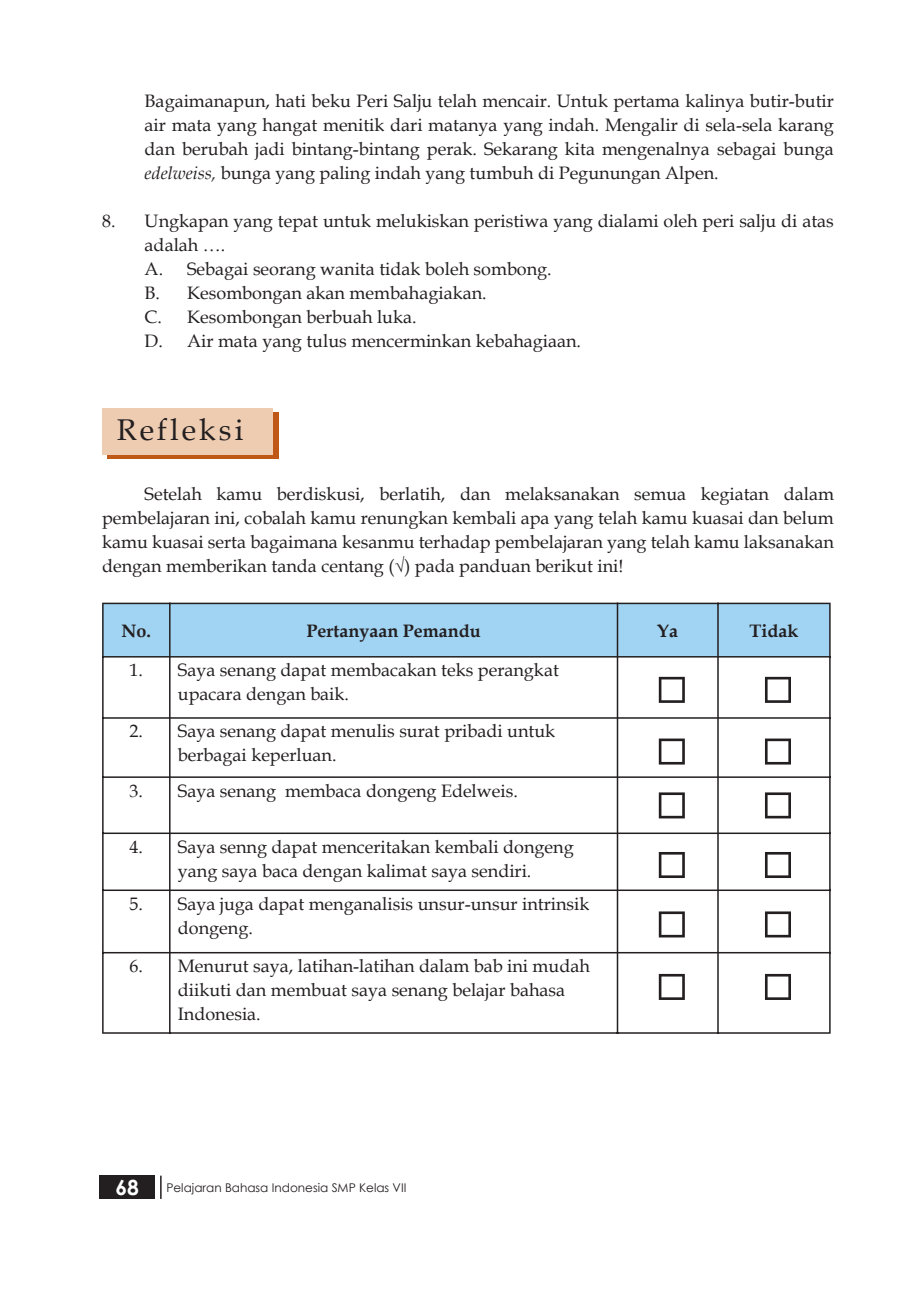
<style>
.page{position:relative;width:919px;height:1289px;background:#fff}
.page>*{position:absolute;margin:0;border:0;box-sizing:border-box;transform-origin:0 0}
.t1{font:30px "Book Antiqua";letter-spacing:.1em;color:#231f20}
.t2{font:700 21px "Century Gothic";color:#fff}
.Isi{font:18px/24px "Book Antiqua";color:#231f20}
.isi_2{font:18px/24px "Book Antiqua";color:#231f20;text-align:justify}
.isi_3{font:18px "Book Antiqua";color:#231f20}
.Isi-2{font:700 18px "Book Antiqua";color:#231f20}
.t3{font:12px "Century Gothic";color:#231f20}
.s1{font-style:italic}
</style>
<div class="page">
<div style="left:99px;top:1175px;width:55px;height:23px;background:#231f20"></div>
<hr style="left:160px;top:1175px;width:2px;height:23px;background:#231f20">
<hr style="left:102px;top:657px;width:2px;height:60px;background:#231f20">
<hr style="left:169px;top:657px;width:1px;height:60px;background:#231f20">
<hr style="left:616px;top:657px;width:2px;height:60px;background:#231f20">
<svg style="left:102px;top:602px;width:728px;height:55px;background:#9bcae7"></svg>
<hr style="left:717px;top:657px;width:1px;height:60px;background:#231f20">
<hr style="left:829px;top:657px;width:1px;height:60px;background:#231f20">
<hr style="left:102px;top:717px;width:68px;height:1px;background:#231f20">
<hr style="left:102px;top:718px;width:2px;height:58px;background:#231f20">
<hr style="left:170px;top:717px;width:448px;height:1px;background:#231f20">
<hr style="left:169px;top:718px;width:1px;height:58px;background:#231f20">
<hr style="left:618px;top:717px;width:100px;height:1px;background:#231f20">
<hr style="left:616px;top:718px;width:2px;height:58px;background:#231f20">
<hr style="left:718px;top:717px;width:112px;height:1px;background:#231f20">
<hr style="left:717px;top:718px;width:1px;height:58px;background:#231f20">
<hr style="left:829px;top:718px;width:1px;height:58px;background:#231f20">
<hr style="left:102px;top:776px;width:68px;height:2px;background:#231f20">
<hr style="left:102px;top:778px;width:2px;height:54px;background:#231f20">
<hr style="left:170px;top:776px;width:448px;height:2px;background:#231f20">
<hr style="left:169px;top:778px;width:1px;height:54px;background:#231f20">
<hr style="left:618px;top:776px;width:100px;height:2px;background:#231f20">
<hr style="left:616px;top:778px;width:2px;height:54px;background:#231f20">
<hr style="left:718px;top:776px;width:112px;height:2px;background:#231f20">
<hr style="left:717px;top:778px;width:1px;height:54px;background:#231f20">
<hr style="left:829px;top:778px;width:1px;height:54px;background:#231f20">
<hr style="left:102px;top:832px;width:68px;height:2px;background:#231f20">
<hr style="left:102px;top:834px;width:2px;height:55px;background:#231f20">
<hr style="left:170px;top:832px;width:448px;height:2px;background:#231f20">
<hr style="left:169px;top:834px;width:1px;height:55px;background:#231f20">
<hr style="left:618px;top:832px;width:100px;height:2px;background:#231f20">
<hr style="left:616px;top:834px;width:2px;height:55px;background:#231f20">
<hr style="left:718px;top:832px;width:112px;height:2px;background:#231f20">
<hr style="left:717px;top:834px;width:1px;height:55px;background:#231f20">
<hr style="left:829px;top:834px;width:1px;height:55px;background:#231f20">
<hr style="left:102px;top:889px;width:68px;height:2px;background:#231f20">
<hr style="left:102px;top:891px;width:2px;height:60px;background:#231f20">
<hr style="left:170px;top:889px;width:448px;height:2px;background:#231f20">
<hr style="left:169px;top:891px;width:1px;height:60px;background:#231f20">
<hr style="left:618px;top:889px;width:100px;height:2px;background:#231f20">
<hr style="left:616px;top:891px;width:2px;height:60px;background:#231f20">
<hr style="left:718px;top:889px;width:112px;height:2px;background:#231f20">
<hr style="left:717px;top:891px;width:1px;height:60px;background:#231f20">
<hr style="left:829px;top:891px;width:1px;height:60px;background:#231f20">
<hr style="left:102px;top:951px;width:68px;height:2px;background:#231f20">
<hr style="left:102px;top:953px;width:2px;height:79px;background:#231f20">
<hr style="left:170px;top:951px;width:448px;height:2px;background:#231f20">
<hr style="left:169px;top:953px;width:1px;height:80px;background:#231f20">
<hr style="left:618px;top:951px;width:100px;height:2px;background:#231f20">
<hr style="left:616px;top:953px;width:2px;height:80px;background:#231f20">
<hr style="left:718px;top:951px;width:112px;height:2px;background:#231f20">
<hr style="left:717px;top:953px;width:1px;height:80px;background:#231f20">
<hr style="left:829px;top:953px;width:1px;height:79px;background:#231f20">
<hr style="left:102px;top:1032px;width:67px;height:1px;background:#231f20">
<hr style="left:170px;top:1032px;width:446px;height:1px;background:#231f20">
<hr style="left:618px;top:1032px;width:99px;height:1px;background:#231f20">
<hr style="left:718px;top:1032px;width:112px;height:1px;background:#231f20">
<svg style="left:658px;top:677px;width:26px;height:26px"></svg>
<svg style="left:765px;top:677px;width:26px;height:26px"></svg>
<svg style="left:658px;top:738px;width:26px;height:26px"></svg>
<svg style="left:765px;top:738px;width:26px;height:26px"></svg>
<svg style="left:658px;top:792px;width:26px;height:26px"></svg>
<svg style="left:765px;top:792px;width:26px;height:26px"></svg>
<svg style="left:658px;top:852px;width:26px;height:26px"></svg>
<svg style="left:765px;top:852px;width:26px;height:26px"></svg>
<svg style="left:658px;top:911px;width:26px;height:26px"></svg>
<svg style="left:765px;top:911px;width:26px;height:26px"></svg>
<svg style="left:658px;top:973px;width:26px;height:26px"></svg>
<svg style="left:765px;top:973px;width:26px;height:26px"></svg>
<svg style="left:107px;top:412px;width:172px;height:47px"></svg>
<div style="left:102px;top:408px;width:170px;height:46px;background:#eeccb1"></div>
<p class="isi_2" style="left:145px;top:88px;width:690px">Bagaimanapun, hati beku Peri Salju telah mencair. Untuk pertama kalinya butir-butir air mata yang hangat menitik dari matanya yang indah. Mengalir di sela-sela karang dan berubah jadi bintang-bintang perak. Sekarang kita mengenalnya sebagai bunga <span class="s1">edelweiss,</span> bunga yang paling indah yang tumbuh di Pegunungan Alpen.</p>
<p class="isi_2" style="left:145px;top:208px;width:690px;text-indent:-43px">8. Ungkapan yang tepat untuk melukiskan peristiwa yang dialami oleh peri salju di atas adalah ….</p>
<p class="isi_3" style="left:145px;top:256px;width:408px">A. Sebagai seorang wanita tidak boleh sombong.</p>
<p class="isi_3" style="left:145px;top:280px;width:343px">B. Kesombongan akan membahagiakan.</p>
<p class="isi_3" style="left:145px;top:304px;width:273px">C. Kesombongan berbuah luka.</p>
<p class="isi_3" style="left:145px;top:328px;width:438px">D. Air mata yang tulus mencerminkan kebahagiaan.</p>
<p class="t1" style="left:117px;top:409px;width:128px">Refleksi</p>
<p class="Isi" style="left:102px;top:481px;width:733px;text-align:justify;text-indent:43px">Setelah kamu berdiskusi, berlatih, dan melaksanakan semua kegiatan dalam pembelajaran ini, cobalah kamu renungkan kembali apa yang telah kamu kuasai dan belum kamu kuasai serta bagaimana kesanmu terhadap pembelajaran yang telah kamu laksanakan dengan memberikan tanda centang (√) pada panduan berikut ini!</p>
<p class="Isi-2" style="left:121px;top:618px;width:31px">No.</p>
<p class="Isi-2" style="left:306px;top:618px;width:176px">Pertanyaan Pemandu</p>
<p class="Isi-2" style="left:657px;top:618px;width:23px">Ya</p>
<p class="Isi-2" style="left:749px;top:618px;width:50px">Tidak</p>
<p class="Isi" style="left:129px;top:657px;width:15px">1.</p>
<p class="Isi" style="left:178px;top:657px;width:382px">Saya senang dapat membacakan teks perangkat upacara dengan baik.</p>
<p class="Isi" style="left:129px;top:719px;width:15px">2.</p>
<p class="Isi" style="left:178px;top:719px;width:379px">Saya senang dapat menulis surat pribadi untuk berbagai keperluan.</p>
<p class="Isi" style="left:129px;top:778px;width:15px">3.</p>
<p class="Isi" style="left:178px;top:778px;width:341px">Saya senang membaca dongeng Edelweis.</p>
<p class="Isi" style="left:129px;top:834px;width:15px">4.</p>
<p class="Isi" style="left:178px;top:834px;width:397px">Saya senng dapat menceritakan kembali dongeng yang saya baca dengan kalimat saya sendiri.</p>
<p class="Isi" style="left:129px;top:891px;width:15px">5.</p>
<p class="Isi" style="left:178px;top:891px;width:413px">Saya juga dapat menganalisis unsur-unsur intrinsik dongeng.</p>
<p class="Isi" style="left:129px;top:953px;width:15px">6.</p>
<p class="Isi" style="left:178px;top:953px;width:413px">Menurut saya, latihan-latihan dalam bab ini mudah diikuti dan membuat saya senang belajar bahasa<br>Indonesia.</p>
<p class="t2" style="left:115px;top:1171px;width:25px">68</p>
<p class="t3" style="left:166px;top:1178px;width:241px">Pelajaran Bahasa Indonesia SMP Kelas VII</p>
</div>
